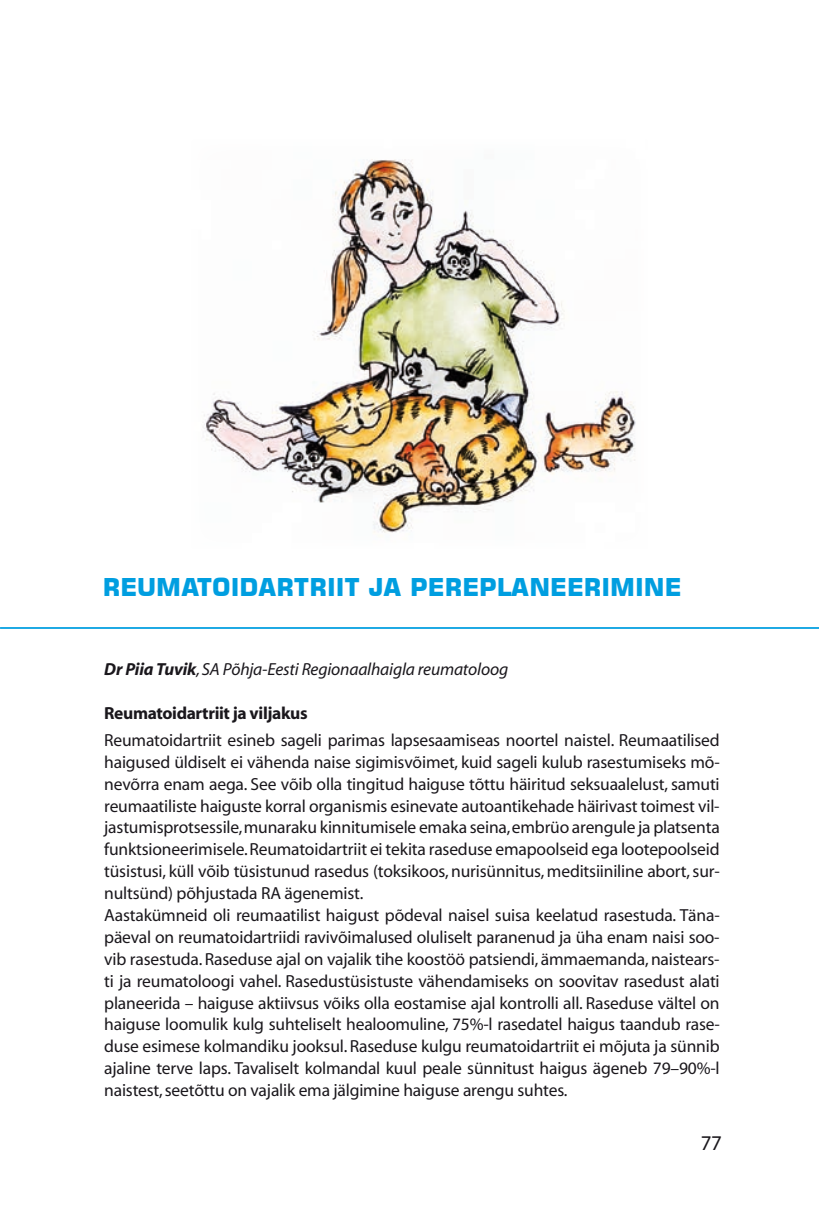
<style>
.page{position:relative;width:819px;height:1216px;background:#fff}
.page>*{position:absolute;margin:0;border:0;box-sizing:border-box;transform-origin:0 0}
.t1{font:700 24.5px "Square 721 BT";color:#009ee0}
.t2{font:21px "Myriad";color:#1a171c}
.t3{font:17.5px/21.9px "Myriad";letter-spacing:-.01em;color:#1a171c}
.t4{font:italic 17.5px "Myriad";letter-spacing:-.01em;color:#1a171c}
.t5{font:700 17.5px "Myriad";letter-spacing:-.02em;color:#1a171c}
.s1{font-weight:700}
</style>
<div class="page">
<hr style="left:0;top:627px;width:819px;height:2px;background:#009ee0">
<img style="left:203px;top:159px;width:433px;height:374px">
<h1 class="t1" style="left:103px;top:572px;width:580px">REUMATOIDARTRIIT JA PEREPLANEERIMINE</h1>
<p class="t4" style="left:104px;top:660px;width:405px"><span class="s1">Dr Piia Tuvik</span>, SA Põhja-Eesti Regionaalhaigla reumatoloog</p>
<p class="t5" style="left:104px;top:704px;width:205px">Reumatoidartriit ja viljakus</p>
<p class="t3" style="left:104px;top:729px;width:617px">Reumatoidartriit esineb sageli parimas lapsesaamiseas noortel naistel. Reumaatilised haigused üldiselt ei vähenda naise sigimisvõimet, kuid sageli kulub rasestumiseks mõ&shy;nevõrra enam aega. See võib olla tingitud haiguse tõttu häiritud seksuaalelust, samuti reumaatiliste haiguste korral organismis esinevate autoantikehade häirivast toimest vil&shy;jastumisprotsessile, munaraku kinnitumisele emaka seina, embrüo arengule ja platsenta funktsioneerimisele. Reumatoidartriit ei tekita raseduse emapoolseid ega lootepoolseid tüsistusi, küll võib tüsistunud rasedus (toksikoos, nurisünnitus, meditsiiniline abort, sur&shy;nultsünd) põhjustada RA ägenemist.<br>Aastakümneid oli reumaatilist haigust põdeval naisel suisa keelatud rasestuda. Täna&shy;päeval on reumatoidartriidi ravivõimalused oluliselt paranenud ja üha enam naisi soo&shy;vib rasestuda. Raseduse ajal on vajalik tihe koostöö patsiendi, ämmaemanda, naistears&shy;ti ja reumatoloogi vahel. Rasedustüsistuste vähendamiseks on soovitav rasedust alati planeerida – haiguse aktiivsus võiks olla eostamise ajal kontrolli all. Raseduse vältel on haiguse loomulik kulg suhteliselt healoomuline, 75%-l rasedatel haigus taandub rase&shy;duse esimese kolmandiku jooksul. Raseduse kulgu reumatoidartriit ei mõjuta ja sünnib ajaline terve laps. Tavaliselt kolmandal kuul peale sünnitust haigus ägeneb 79–90%-l naistest, seetõttu on vajalik ema jälgimine haiguse arengu suhtes.</p>
<p class="t2" style="left:700px;top:1131px;width:23px">77</p>
</div>
